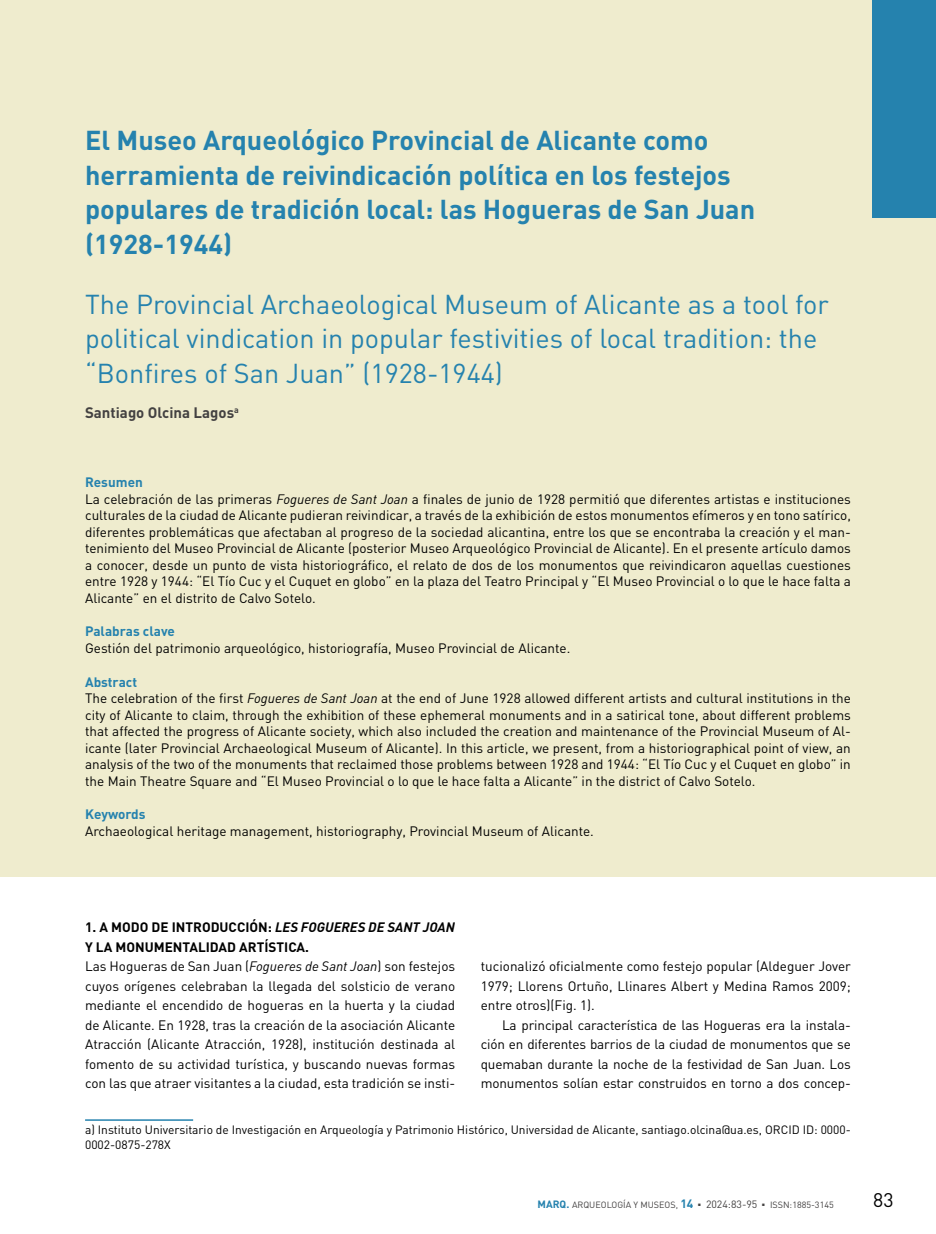
<style>
.page{position:relative;width:936px;height:1234px;background:#fff}
.page>*{position:absolute;margin:0;border:0;box-sizing:border-box;transform-origin:0 0}
.t1{font:700 27px/34.5px "DIN";color:#2582ae}
.t2{font:27px/34.5px "DIN";color:#2582ae}
.t3{font:19.5px "DIN";color:#000}
.t4{font:700 15px "DIN";color:#434141}
.t5{font:13.5px/16.5px "DIN";color:#000}
.t6{font:700 13.5px "DIN";color:#2582ae}
.t7{font:12px/14.4px "DIN";color:#000}
.t8{font:9px "DIN";color:#434141}
.s1{font-weight:700;color:#2582ae}
.s2{font-style:italic}
.s3{font-weight:700}
.s4{font-weight:700;font-style:italic}
.s5{font-weight:700;font-size:10.5px;color:#2582ae}
.s6{font-weight:700;font-size:12px;color:#2582ae}
.s7{font-size:10.5px}
</style>
<div class="page">
<div style="left:0;top:0;width:935px;height:876px;background:#efecce"></div>
<div style="left:872px;top:0;width:63px;height:217px;background:#2582ae"></div>
<hr style="left:85px;top:1118px;width:108px;height:2px;background:#2582ae">
<h1 class="t1" style="left:85px;top:122px;width:671px">El Museo Arqueológico Provincial de Alicante como herramienta de reivindicación política en los festejos populares de tradición local: las Hogueras de San Juan (1928-1944)</h1>
<h1 class="t2" style="left:85px;top:286px;width:745px">The Provincial Archaeological Museum of Alicante as a tool for political vindication in popular festivities of local tradition: the “Bonfires of San Juan” (1928-1944)</h1>
<p class="t4" style="left:85px;top:402px;width:155px">Santiago Olcina Lagos<sup>a</sup></p>
<p class="t5" style="left:85px;top:474px;width:767px"><span class="s1">Resumen<br></span>La celebración de las primeras <span class="s2">Fogueres de Sant Joan</span> a finales de junio de 1928 permitió que diferentes artistas e instituciones culturales de la ciudad de Alicante pudieran reivindicar, a través de la exhibición de estos monumentos efímeros y en tono satírico, diferentes problemáticas que afectaban al progreso de la sociedad alicantina, entre los que se encontraba la creación y el man&shy;tenimiento del Museo Provincial de Alicante (posterior Museo Arqueológico Provincial de Alicante). En el presente artículo damos a conocer, desde un punto de vista historiográfico, el relato de dos de los monumentos que reivindicaron aquellas cuestiones entre 1928 y 1944: “El Tío Cuc y el Cuquet en globo” en la plaza del Teatro Principal y “El Museo Provincial o lo que le hace falta a Alicante” en el distrito de Calvo Sotelo.</p>
<p class="t6" style="left:85px;top:622px;width:91px">Palabras clave</p>
<p class="t5" style="left:85px;top:639px;width:487px">Gestión del patrimonio arqueológico, historiografía, Museo Provincial de Alicante.</p>
<p class="t5" style="left:85px;top:673px;width:767px"><span class="s1">Abstract<br></span>The celebration of the first <span class="s2">Fogueres de Sant Joan</span> at the end of June 1928 allowed different artists and cultural institutions in the city of Alicante to claim, through the exhibition of these ephemeral monuments and in a satirical tone, about different problems that affected the progress of Alicante society, which also included the creation and maintenance of the Provincial Museum of Al&shy;icante (later Provincial Archaeological Museum of Alicante). In this article, we present, from a historiographical point of view, an analysis of the two of the monuments that reclaimed those problems between 1928 and 1944: “El Tío Cuc y el Cuquet en globo” in the Main Theatre Square and “El Museo Provincial o lo que le hace falta a Alicante” in the district of Calvo Sotelo.</p>
<p class="t6" style="left:85px;top:805px;width:62px">Keywords</p>
<p class="t5" style="left:85px;top:822px;width:510px">Archaeological heritage management, historiography, Provincial Museum of Alicante.</p>
<p class="t5" style="left:85px;top:917px;width:371px;line-height:19.5px"><span class="s3">1. A MODO DE INTRODUCCIÓN:</span> <span class="s4">LES FOGUERES DE SANT JOAN </span><span class="s3">Y LA MONUMENTALIDAD ARTÍSTICA.<br></span>Las Hogueras de San Juan (<span class="s2">Fogueres de Sant Joan</span>) son festejos cuyos orígenes celebraban la llegada del solsticio de verano mediante el encendido de hogueras en la huerta y la ciudad de Alicante. En 1928, tras la creación de la asociación Alicante Atracción (Alicante Atracción, 1928), institución destinada al fomento de su actividad turística, y buscando nuevas formas con las que atraer visitantes a la ciudad, esta tradición se insti-</p>
<p class="t5" style="left:480px;top:956px;width:371px;line-height:19.5px;text-align:justify">tucionalizó oficialmente como festejo popular (Aldeguer Jover 1979; Llorens Ortuño, Llinares Albert y Medina Ramos 2009; entre otros)(Fig. 1).</p>
<p class="t5" style="left:480px;top:1014px;width:371px;line-height:19.5px;text-align:justify;text-indent:21px">La principal característica de las Hogueras era la instala&shy;ción en diferentes barrios de la ciudad de monumentos que se quemaban durante la noche de la festividad de San Juan. Los monumentos solían estar construidos en torno a dos concep-</p>
<p class="t7" style="left:85px;top:1122px;width:767px">a) Instituto Universitario de Investigación en Arqueología y Patrimonio Histórico, Universidad de Alicante, santiago.olcina@ua.es, ORCID ID: 0000-<br>0002-0875-278X</p>
<p class="t8" style="left:537px;top:1199px;width:298px"><span class="s5">MARQ.</span> ARQUEOLOGÍA Y MUSEOS, <span class="s6">14</span> ○ <span class="s7">2024:83-95</span> ○ ISSN:1885-3145</p>
<h2 class="t3" style="left:873px;top:1187px;width:22px">83</h2>
</div>
